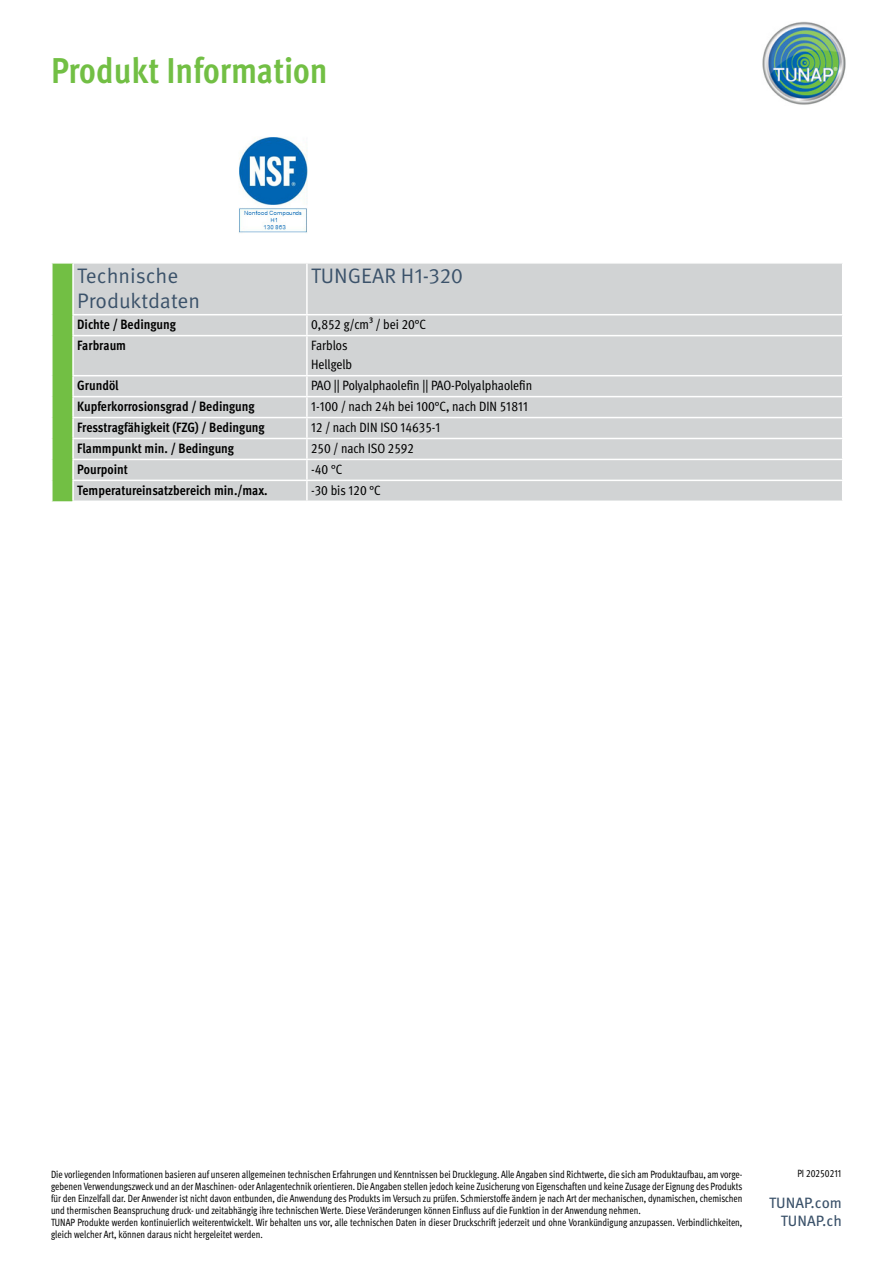
<style>
.page{position:relative;width:893px;height:1263px;background:#fff}
.page>*{position:absolute;margin:0;border:0;box-sizing:border-box;transform-origin:0 0}
.t1{font:700 condensed 36px "Meta Pro";color:#72bf44}
.t2{font:21px/25.2px "Meta Pro";color:#3b526a}
.t3{font:15px/18px "Meta Pro";color:#3b526a;text-align:right}
.t4{font:700 condensed 13.5px "Meta Pro";color:#000}
.t5{font:condensed 13.5px/19.2px "Meta Pro";color:#000}
.t6{font:condensed 10.5px/12px "Meta Pro";color:#000;scale:.92 1}
</style>
<div class="page">
<img style="left:762px;top:21px;width:84px;height:84px">
<img style="left:239px;top:137px;width:68px;height:96px">
<div style="left:74px;top:264px;width:768px;height:236px;background:#d1d3d4"></div>
<hr style="left:306px;top:264px;width:2px;height:50px;background:#fff">
<hr style="left:72px;top:314px;width:235px;height:1px;background:#fff">
<hr style="left:307px;top:314px;width:536px;height:1px;background:#fff">
<hr style="left:306px;top:315px;width:2px;height:20px;background:#fff">
<hr style="left:72px;top:335px;width:235px;height:1px;background:#fff">
<hr style="left:307px;top:335px;width:536px;height:1px;background:#fff">
<hr style="left:306px;top:336px;width:2px;height:39px;background:#fff">
<hr style="left:72px;top:375px;width:235px;height:1px;background:#fff">
<hr style="left:307px;top:375px;width:536px;height:1px;background:#fff">
<hr style="left:306px;top:376px;width:2px;height:20px;background:#fff">
<hr style="left:72px;top:396px;width:235px;height:1px;background:#fff">
<hr style="left:307px;top:396px;width:536px;height:1px;background:#fff">
<hr style="left:306px;top:397px;width:2px;height:20px;background:#fff">
<hr style="left:72px;top:417px;width:235px;height:1px;background:#fff">
<hr style="left:307px;top:417px;width:536px;height:1px;background:#fff">
<hr style="left:306px;top:418px;width:2px;height:20px;background:#fff">
<hr style="left:72px;top:438px;width:235px;height:1px;background:#fff">
<hr style="left:307px;top:438px;width:536px;height:1px;background:#fff">
<hr style="left:306px;top:439px;width:2px;height:20px;background:#fff">
<hr style="left:72px;top:459px;width:235px;height:1px;background:#fff">
<hr style="left:307px;top:459px;width:536px;height:1px;background:#fff">
<hr style="left:306px;top:460px;width:2px;height:20px;background:#fff">
<hr style="left:72px;top:480px;width:235px;height:1px;background:#fff">
<svg style="left:52px;top:263px;width:22px;height:238px;background:#80c556"></svg>
<hr style="left:72px;top:500px;width:235px;height:2px;background:#fff">
<hr style="left:307px;top:480px;width:536px;height:1px;background:#fff">
<svg style="left:306px;top:481px;width:2px;height:19px"></svg>
<h1 class="t1" style="left:51px;top:43px;width:278px">Produkt Information</h1>
<h2 class="t2" style="left:77px;top:262px;width:124px">Technische<br>Produktdaten</h2>
<h2 class="t2" style="left:311px;top:262px;width:154px">TUNGEAR H1-320</h2>
<p class="t4" style="left:77px;top:314px;width:100px">Dichte / Bedingung</p>
<p class="t5" style="left:311px;top:314px;width:116px">0,852 g/cm³ / bei 20°C</p>
<p class="t4" style="left:77px;top:335px;width:50px">Farbraum</p>
<p class="t5" style="left:311px;top:335px;width:42px">Farblos<br>Hellgelb</p>
<p class="t4" style="left:77px;top:375px;width:43px">Grundöl</p>
<p class="t5" style="left:311px;top:375px;width:223px">PAO || Polyalphaolefin || PAO-Polyalphaolefin</p>
<p class="t4" style="left:77px;top:396px;width:179px">Kupferkorrosionsgrad / Bedingung</p>
<p class="t5" style="left:311px;top:396px;width:218px">1-100 / nach 24h bei 100°C, nach DIN 51811</p>
<p class="t4" style="left:77px;top:417px;width:189px">Fresstragfähigkeit (FZG) / Bedingung</p>
<p class="t5" style="left:311px;top:417px;width:131px">12 / nach DIN ISO 14635-1</p>
<p class="t4" style="left:77px;top:438px;width:158px">Flammpunkt min. / Bedingung</p>
<p class="t5" style="left:311px;top:438px;width:104px">250 / nach ISO 2592</p>
<p class="t4" style="left:77px;top:459px;width:52px">Pourpoint</p>
<p class="t5" style="left:311px;top:459px;width:33px">-40 °C</p>
<p class="t4" style="left:77px;top:480px;width:192px">Temperatureinsatzbereich min./max.</p>
<p class="t5" style="left:311px;top:480px;width:71px">-30 bis 120 °C</p>
<p class="t6" style="left:51px;top:1167px;width:753px">Die vorliegenden Informationen basieren auf unseren allgemeinen technischen Erfahrungen und Kenntnissen bei Drucklegung. Alle Angaben sind Richtwerte, die sich am Produktaufbau, am vorge&shy;gebenen Verwendungszweck und an der Maschinen- oder Anlagentechnik orientieren. Die Angaben stellen jedoch keine Zusicherung von Eigenschaften und keine Zusage der Eignung des Produkts für den Einzelfall dar. Der Anwender ist nicht davon entbunden, die Anwendung des Produkts im Versuch zu prüfen. Schmierstoffe ändern je nach Art der mechanischen, dynamischen, chemischen und thermischen Beanspruchung druck- und zeitabhängig ihre technischen Werte. Diese Veränderungen können Einfluss auf die Funktion in der Anwendung nehmen.<br>TUNAP Produkte werden kontinuierlich weiterentwickelt. Wir behalten uns vor, alle technischen Daten in dieser Druckschrift jederzeit und ohne Vorankündigung anzupassen. Verbindlichkeiten, gleich welcher Art, können daraus nicht hergeleitet werden.</p>
<p class="t6" style="left:797px;top:1167px;width:50px">PI 20250211</p>
<h3 class="t3" style="left:769px;top:1193px;width:74px">TUNAP.com<br>TUNAP.ch</h3>
</div>
